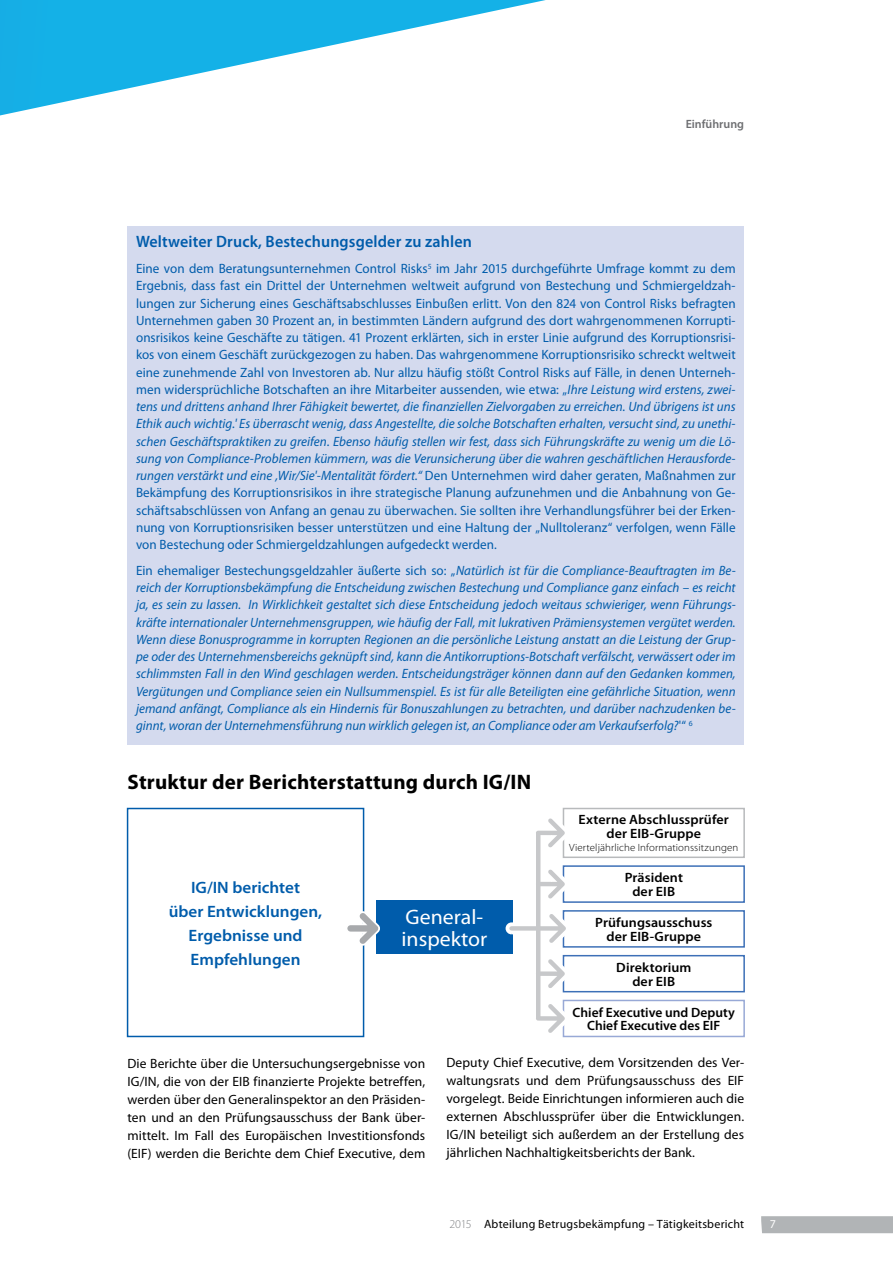
<style>
.page{position:relative;width:893px;height:1263px;background:#fff}
.page>*{position:absolute;margin:0;border:0;box-sizing:border-box;transform-origin:0 0}
.t1{font:700 21px "Myriad Pro";letter-spacing:.01em;color:#000}
.t2{font:21px/22.5px "Myriad Pro";color:#fff;scale:1.04 1}
.t3{font:600 16.5px/24px "Myriad Pro";color:#005cab;text-align:center;scale:1.04 1}
.t4{font:600 16.5px "Myriad Pro";color:#005cab}
.t5{font:13.5px/17.2px "Myriad Pro";letter-spacing:.005em;color:#005cab;text-align:justify}
.t6{font:italic 13.5px/17.2px "Myriad Pro";letter-spacing:.005em;color:#005cab;text-align:justify;scale:.96 1}
.t7{font:13.5px/18px "Myriad Pro";letter-spacing:.005em;color:#000;text-align:justify}
.t8{font:600 13.5px/13.5px "Myriad Pro";letter-spacing:.005em;color:#000;text-align:center;scale:1.04 1}
.t9{font:600 13.5px/13.5px "Myriad Pro";letter-spacing:.005em;color:#000;text-align:center}
.t10{font:12px "Myriad Pro";letter-spacing:.02em;color:#000}
.t11{font:600 12px "Myriad Pro";color:#6d6e71}
.t12{font:12px "Myriad Pro";color:#fff}
.t13{font:300 10.5px "Myriad Pro";letter-spacing:.01em;color:#000;scale:1.04 1}
.s1{font-style:italic}
.s2{font-style:normal}
.s3{font-weight:300;color:#808285}
</style>
<div class="page">
<div style="left:761px;top:1216px;width:132px;height:17px;background:#b1b4b6"></div>
<div style="left:128px;top:226px;width:616px;height:519px;background:#d4daee"></div>
<svg style="left:0;top:0;width:546px;height:115px"></svg>
<div style="left:127px;top:808px;width:237px;height:229px;border:2px solid #005cab"></div>
<div style="left:563px;top:808px;width:182px;height:50px;border:2px solid #b8babc"></div>
<div style="left:563px;top:865px;width:182px;height:38px;border:2px solid #3d70b7"></div>
<div style="left:563px;top:910px;width:182px;height:38px;border:2px solid #3d70b7"></div>
<div style="left:563px;top:955px;width:182px;height:37px;border:2px solid #3d70b7"></div>
<div style="left:563px;top:1000px;width:182px;height:37px;border:2px solid #98a9d6"></div>
<div style="left:376px;top:901px;width:136px;height:53px;background:#005cab"></div>
<svg style="left:347px;top:909px;width:33px;height:39px"></svg>
<svg style="left:536px;top:811px;width:30px;height:44px"></svg>
<svg style="left:504px;top:862px;width:69px;height:176px"></svg>
<hr style="left:536px;top:833px;width:4px;height:185px;background:#c7c8ca">
<p class="t11" style="left:686px;top:117px;width:60px">Einführung</p>
<p class="t4" style="left:136px;top:233px;width:337px">Weltweiter Druck, Bestechungsgelder zu zahlen</p>
<p class="t5" style="left:136px;top:260px;width:601px">Eine von dem Beratungsunternehmen Control Risks<sup>5</sup> im Jahr 2015 durchgeführte Umfrage kommt zu dem Ergebnis, dass fast ein Drittel der Unternehmen weltweit aufgrund von Bestechung und Schmiergeldzah&shy;lungen zur Sicherung eines Geschäftsabschlusses Einbußen erlitt. Von den 824 von Control Risks befragten Unternehmen gaben 30 Prozent an, in bestimmten Ländern aufgrund des dort wahrgenommenen Korrupti&shy;onsrisikos keine Geschäfte zu tätigen. 41 Prozent erklärten, sich in erster Linie aufgrund des Korruptionsrisi&shy;kos von einem Geschäft zurückgezogen zu haben. Das wahrgenommene Korruptionsrisiko schreckt weltweit eine zunehmende Zahl von Investoren ab. Nur allzu häufig stößt Control Risks auf Fälle, in denen Unterneh&shy;men widersprüchliche Botschaften an ihre Mitarbeiter aussenden, wie etwa: „<span class="s1">Ihre Leistung wird erstens, zwei&shy;tens und drittens anhand Ihrer Fähigkeit bewertet, die finanziellen Zielvorgaben zu erreichen. Und übrigens ist uns Ethik auch wichtig.' Es überrascht wenig, dass Angestellte, die solche Botschaften erhalten, versucht sind, zu unethi&shy;schen Geschäftspraktiken zu greifen. Ebenso häufig stellen wir fest, dass sich Führungskräfte zu wenig um die Lö&shy;sung von Compliance-Problemen kümmern, was die Verunsicherung über die wahren geschäftlichen Herausforde&shy;rungen verstärkt und eine ,Wir/Sie'-Mentalität fördert.“</span> Den Unternehmen wird daher geraten, Maßnahmen zur Bekämpfung des Korruptionsrisikos in ihre strategische Planung aufzunehmen und die Anbahnung von Ge&shy;schäftsabschlüssen von Anfang an genau zu überwachen. Sie sollten ihre Verhandlungsführer bei der Erken&shy;nung von Korruptionsrisiken besser unterstützen und eine Haltung der „Nulltoleranz“ verfolgen, wenn Fälle von Bestechung oder Schmiergeldzahlungen aufgedeckt werden.</p>
<p class="t6" style="left:136px;top:562px;width:626px"><span class="s2">Ein ehemaliger Bestechungsgeldzahler äußerte sich so: „</span>Natürlich ist für die Compliance-Beauftragten im Be&shy;reich der Korruptionsbekämpfung die Entscheidung zwischen Bestechung und Compliance ganz einfach – es reicht ja, es sein zu lassen. In Wirklichkeit gestaltet sich diese Entscheidung jedoch weitaus schwieriger, wenn Führungs&shy;kräfte internationaler Unternehmensgruppen, wie häufig der Fall, mit lukrativen Prämiensystemen vergütet werden.<br>Wenn diese Bonusprogramme in korrupten Regionen an die persönliche Leistung anstatt an die Leistung der Grup&shy;pe oder des Unternehmensbereichs geknüpft sind, kann die Antikorruptions-Botschaft verfälscht, verwässert oder im schlimmsten Fall in den Wind geschlagen werden. Entscheidungsträger können dann auf den Gedanken kommen, Vergütungen und Compliance seien ein Nullsummenspiel. Es ist für alle Beteiligten eine gefährliche Situation, wenn jemand anfängt, Compliance als ein Hindernis für Bonuszahlungen zu betrachten, und darüber nachzudenken be&shy;ginnt, woran der Unternehmensführung nun wirklich gelegen ist, an Compliance oder am Verkaufserfolg?<span class="s2">'“</span> <sup>6</sup></p>
<h1 class="t1" style="left:128px;top:770px;width:405px">Struktur der Berichterstattung durch IG/IN</h1>
<p class="t3" style="left:169px;top:875px;width:149px">IG/IN berichtet<br>über Entwicklungen,<br>Ergebnisse und<br>Empfehlungen</p>
<h1 class="t2" style="left:401px;top:906px;width:84px">General&shy;inspektor</h1>
<p class="t8" style="left:579px;top:813px;width:146px">Externe Abschlussprüfer der EIB-Gruppe</p>
<p class="t13" style="left:569px;top:842px;width:164px">Vierteljährliche Informationssitzungen</p>
<p class="t8" style="left:625px;top:871px;width:58px">Präsident der EIB</p>
<p class="t8" style="left:595px;top:916px;width:114px">Prüfungsausschuss der EIB-Gruppe</p>
<p class="t8" style="left:616px;top:961px;width:74px">Direktorium der EIB</p>
<p class="t9" style="left:573px;top:1006px;width:164px">Chief Executive und Deputy<br>Chief Executive des EIF</p>
<p class="t7" style="left:128px;top:1054px;width:299px">Die Berichte über die Untersuchungsergebnisse von IG/IN, die von der EIB finanzierte Projekte betreffen, werden über den Generalinspektor an den Präsiden&shy;ten und an den Prüfungsausschuss der Bank über&shy;mittelt. Im Fall des Europäischen Investitionsfonds (EIF) werden die Berichte dem Chief Executive, dem</p>
<p class="t7" style="left:446px;top:1054px;width:299px">Deputy Chief Executive, dem Vorsitzenden des Ver&shy;waltungsrats und dem Prüfungsausschuss des EIF vorgelegt. Beide Einrichtungen informieren auch die externen Abschlussprüfer über die Entwicklungen.<br>IG/IN beteiligt sich außerdem an der Erstellung des jährlichen Nachhaltigkeitsberichts der Bank.</p>
<p class="t10" style="left:449px;top:1217px;width:296px"><span class="s3">2015</span> Abteilung Betrugsbekämpfung – Tätigkeitsbericht</p>
<p class="t12" style="left:770px;top:1217px;width:8px">7</p>
</div>
